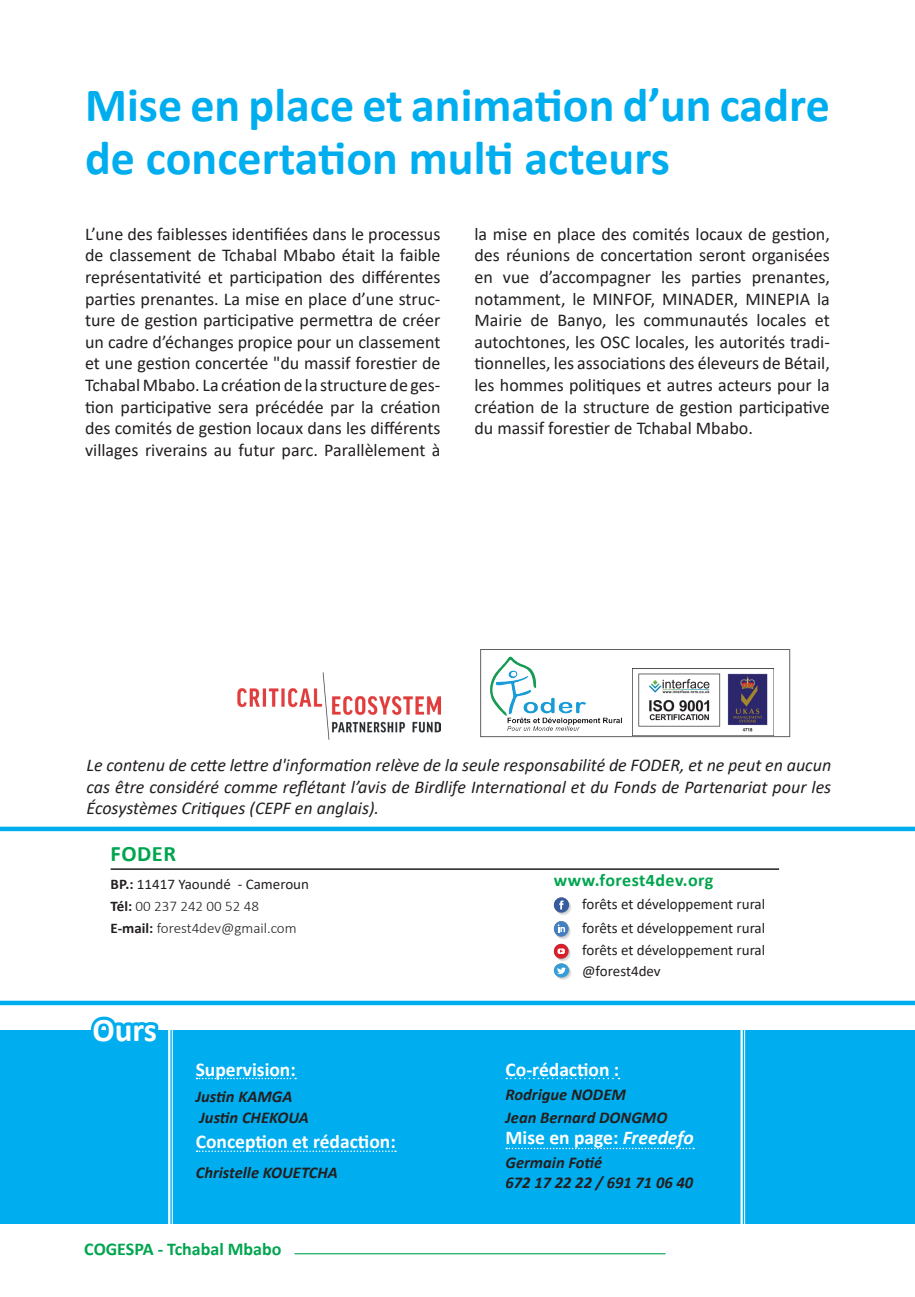
<style>
.page{position:relative;width:915px;height:1297px;background:#fff}
.page>*{position:absolute;margin:0;border:0;box-sizing:border-box;transform-origin:0 0}
.titre_orange_suite_3{font:700 48px/52.5px "Calibri";color:#00aeef}
.titre_encadre_chiffr{font:700 33px "Calibri";color:#fff}
.t1{font:700 22.05px "Calibri";letter-spacing:.025em;color:#00a54f}
.titre_encadre_chiffr-2{font:700 19.5px "Calibri";color:#fff}
.parragraphe{font:18px/21.6px "Calibri";color:#231f20;text-align:justify}
.titre_encadre_chiffr-3{font:italic 18px/21.6px "Calibri";color:#231f20;text-align:justify}
.t2{font:700 18px "Calibri";color:#00a54f}
.t3{font:700 17.7px "Calibri";letter-spacing:.025em;color:#00a54f}
.titre_encadre_chiffr-4{font:italic 700 16.5px "Calibri";color:#231f20}
.t4{font:15px "Calibri";color:#231f20}
.t5{font:300 14.7px "Calibri";color:#231f20}
.t6{font:14.7px "Calibri";color:#231f20}
.s1{font-weight:700}
.s2{font-style:italic}
</style>
<div class="page">
<hr style="left:294px;top:1253px;width:371px;height:1px;background:#00a54f">
<svg style="left:0;top:827px;width:914px;height:178px"></svg>
<svg style="left:553px;top:897px;width:18px;height:18px"></svg>
<svg style="left:553px;top:921px;width:18px;height:59px"></svg>
<hr style="left:111px;top:868px;width:667px;height:2px;background:#231f20">
<img style="left:238px;top:672px;width:202px;height:67px">
<img style="left:632px;top:669px;width:136px;height:66px">
<img style="left:490px;top:656px;width:132px;height:75px">
<div style="left:0;top:1030px;width:914px;height:193px;background:#00aeef"></div>
<svg style="left:90px;top:1016px;width:69px;height:14px"></svg>
<svg style="left:196px;top:1078px;width:100px;height:1px"></svg>
<svg style="left:196px;top:1150px;width:200px;height:2px"></svg>
<svg style="left:506px;top:1078px;width:113px;height:1px"></svg>
<svg style="left:506px;top:1148px;width:187px;height:1px"></svg>
<hr style="left:172px;top:1025px;width:1px;height:216px;background:#fff">
<hr style="left:168px;top:1025px;width:2px;height:216px;background:#fff">
<hr style="left:744px;top:1016px;width:1px;height:225px;background:#fff">
<hr style="left:740px;top:1016px;width:2px;height:225px;background:#fff">
<p class="titre_orange_suite_3" style="left:85px;top:78px;width:746px">Mise en place et animation d’un cadre de concertation multi acteurs</p>
<p class="parragraphe" style="left:85px;top:223px;width:357px">L’une des faiblesses identifiées dans le processus de classement de Tchabal Mbabo était la faible représentativité et participation des différentes parties prenantes. La mise en place d’une struc&shy;ture de gestion participative permettra de créer un cadre d’échanges propice pour un classement et une gestion concertée "du massif forestier de Tchabal Mbabo. La création de la structure de ges&shy;tion participative sera précédée par la création des comités de gestion locaux dans les différents villages riverains au futur parc. Parallèlement à</p>
<p class="parragraphe" style="left:474px;top:223px;width:357px">la mise en place des comités locaux de gestion, des réunions de concertation seront organisées en vue d’accompagner les parties prenantes, notamment, le MINFOF, MINADER, MINEPIA la Mairie de Banyo, les communautés locales et autochtones, les OSC locales, les autorités tradi&shy;tionnelles, les associations des éleveurs de Bétail, les hommes politiques et autres acteurs pour la création de la structure de gestion participative du massif forestier de Tchabal Mbabo.</p>
<p class="titre_encadre_chiffr-3" style="left:86px;top:754px;width:746px">Le contenu de cette lettre d'information relève de la seule responsabilité de FODER, et ne peut en aucun cas être considéré comme reflétant l’avis de Birdlife International et du Fonds de Partenariat pour les Écosystèmes Critiques (CEPF en anglais).</p>
<p class="t1" style="left:111px;top:838px;width:67px">FODER</p>
<p class="t6" style="left:111px;top:873px;width:200px"><span class="s1">BP.:</span> 11417 Yaoundé - Cameroun</p>
<p class="t5" style="left:111px;top:897px;width:150px"><span class="s1">Tél:</span> 00 237 242 00 52 48</p>
<p class="t5" style="left:111px;top:919px;width:187px"><span class="s1">E-mail:</span> forest4dev@gmail.com</p>
<p class="titre_encadre_chiffr" style="left:92px;top:1006px;width:66px">Ours</p>
<p class="titre_encadre_chiffr-2" style="left:196px;top:1055px;width:102px">Supervision:</p>
<p class="titre_encadre_chiffr-4" style="left:196px;top:1085px;width:98px">Justin KAMGA</p>
<p class="titre_encadre_chiffr-4" style="left:199px;top:1106px;width:111px">Justin CHEKOUA</p>
<p class="titre_encadre_chiffr-2" style="left:196px;top:1128px;width:201px">Conception et rédaction:</p>
<p class="titre_encadre_chiffr-4" style="left:196px;top:1161px;width:144px">Christelle KOUETCHA</p>
<p class="t2" style="left:84px;top:1236px;width:199px">COGESPA - Tchabal Mbabo</p>
<p class="t3" style="left:553px;top:867px;width:161px">www.forest4dev.org</p>
<p class="t4" style="left:582px;top:894px;width:184px">forêts et développement rural</p>
<p class="t4" style="left:582px;top:917px;width:184px">forêts et développement rural</p>
<p class="t4" style="left:582px;top:939px;width:184px">forêts et développement rural</p>
<p class="t4" style="left:582px;top:960px;width:80px">@forest4dev</p>
<p class="titre_encadre_chiffr-2" style="left:505px;top:1055px;width:115px">Co-rédaction :</p>
<p class="titre_encadre_chiffr-4" style="left:505px;top:1082px;width:122px">Rodrigue NODEM</p>
<p class="titre_encadre_chiffr-4" style="left:505px;top:1106px;width:163px">Jean Bernard DONGMO</p>
<p class="titre_encadre_chiffr-2" style="left:505px;top:1124px;width:190px">Mise en page: <span class="s2">Freedefo</span></p>
<p class="titre_encadre_chiffr-4" style="left:505px;top:1151px;width:98px">Germain Fotié</p>
<p class="titre_encadre_chiffr-4" style="left:505px;top:1171px;width:189px">672 17 22 22 / 691 71 06 40</p>
</div>
